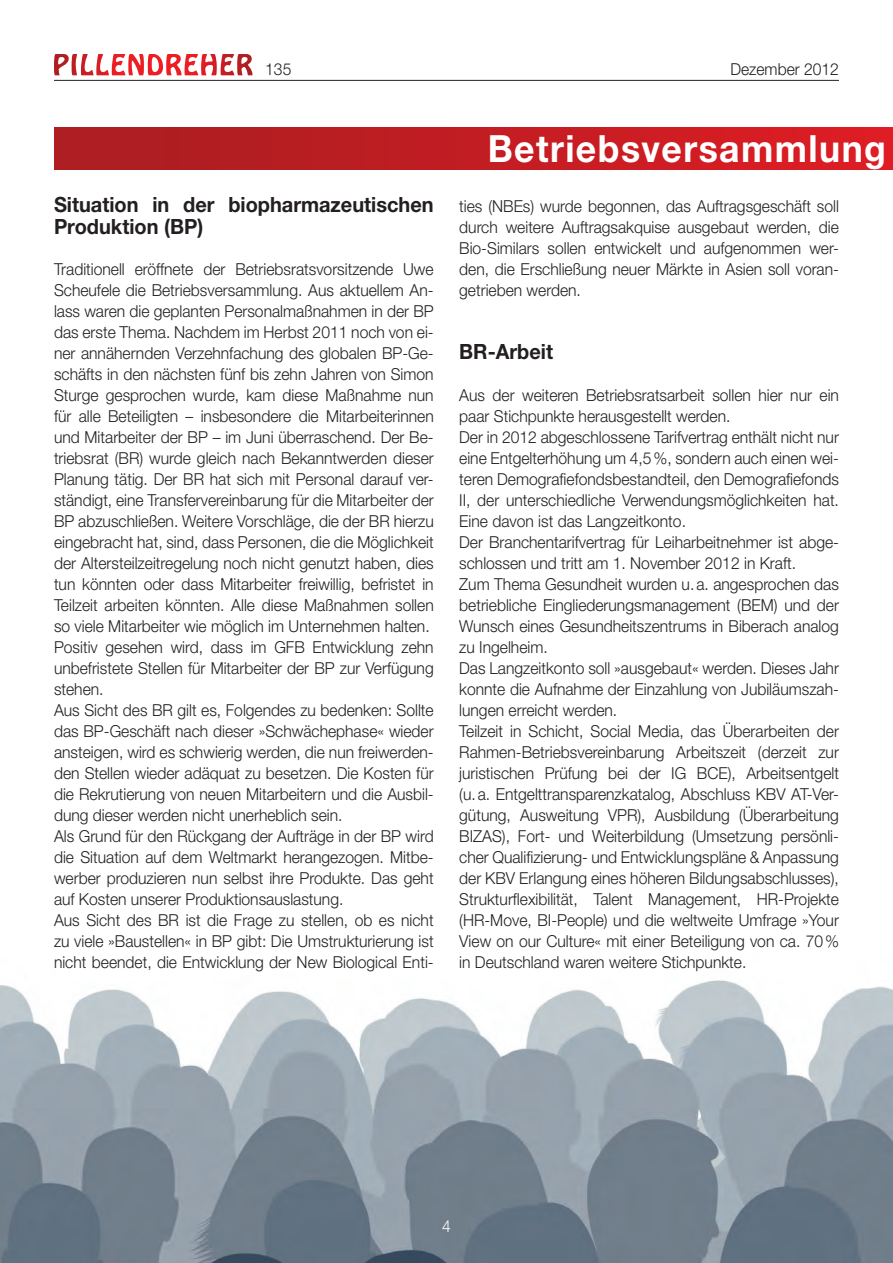
<style>
.page{position:relative;width:893px;height:1263px;background:#fff}
.page>*{position:absolute;margin:0;border:0;box-sizing:border-box;transform-origin:0 0}
.t1{font:700 37.5px "Helvetica Neue LT Std";letter-spacing:.04em;color:#fff;scale:.95 1}
.t2{font:700 21px/22.2px "Helvetica Neue LT Std";color:#231f20;scale:.95 1}
.t3{font:300 16.5px/21px "Helvetica Neue LT Std";color:#231f20;scale:.95 1}
.t4{font:300 16.5px "Helvetica Neue LT Std";color:#fff;scale:.95 1}
</style>
<div class="page">
<svg style="left:54px;top:54px;width:163px;height:22px"></svg>
<hr style="left:54px;top:80px;width:785px;height:1px;background:#231f20">
<img style="left:0;top:980px;width:893px;height:283px">
<div style="left:54px;top:128px;width:839px;height:42px;background:linear-gradient(to right,#a91e22,#de1d24)"></div>
<p class="t3" style="left:265px;top:59px;width:29px">135</p>
<p class="t3" style="left:730px;top:59px;width:116px">Dezember 2012</p>
<p class="t2" style="left:54px;top:193px;width:401px">Situation in der biopharmazeutischen<br>Produktion (BP)</p>
<p class="t3" style="left:54px;top:258px;width:401px">Traditionell eröffnete der Betriebsratsvorsitzende Uwe Scheufele die Betriebsversammlung. Aus aktuellem An&shy;lass waren die geplanten Personalmaßnahmen in der BP das erste Thema. Nachdem im Herbst 2011 noch von ei&shy;ner annähernden Verzehnfachung des globalen BP-Ge&shy;schäfts in den nächsten fünf bis zehn Jahren von Simon Sturge gesprochen wurde, kam diese Maßnahme nun für alle Beteiligten – insbesondere die Mitarbeiterinnen und Mitarbeiter der BP – im Juni überraschend. Der Be&shy;triebsrat (BR) wurde gleich nach Bekanntwerden dieser Planung tätig. Der BR hat sich mit Personal darauf ver&shy;ständigt, eine Transfervereinbarung für die Mitarbeiter der BP abzuschließen. Weitere Vorschläge, die der BR hierzu eingebracht hat, sind, dass Personen, die die Möglichkeit der Altersteilzeitregelung noch nicht genutzt haben, dies tun könnten oder dass Mitarbeiter freiwillig, befristet in Teilzeit arbeiten könnten. Alle diese Maßnahmen sollen so viele Mitarbeiter wie möglich im Unternehmen halten.<br>Positiv gesehen wird, dass im GFB Entwicklung zehn unbefristete Stellen für Mitarbeiter der BP zur Verfügung stehen.<br>Aus Sicht des BR gilt es, Folgendes zu bedenken: Sollte das BP-Geschäft nach dieser »Schwächephase« wieder ansteigen, wird es schwierig werden, die nun freiwerden&shy;den Stellen wieder adäquat zu besetzen. Die Kosten für die Rekrutierung von neuen Mitarbeitern und die Ausbil&shy;dung dieser werden nicht unerheblich sein.<br>Als Grund für den Rückgang der Aufträge in der BP wird die Situation auf dem Weltmarkt herangezogen. Mitbe&shy;werber produzieren nun selbst ihre Produkte. Das geht auf Kosten unserer Produktionsauslastung.<br>Aus Sicht des BR ist die Frage zu stellen, ob es nicht zu viele »Baustellen« in BP gibt: Die Umstrukturierung ist nicht beendet, die Entwicklung der New Biological Enti-</p>
<h1 class="t1" style="left:488px;top:125px;width:421px">Betriebsversammlung</h1>
<p class="t3" style="left:459px;top:195px;width:401px;text-align:justify">ties (NBEs) wurde begonnen, das Auftragsgeschäft soll durch weitere Auftragsakquise ausgebaut werden, die Bio-Similars sollen entwickelt und aufgenommen wer&shy;den, die Erschließung neuer Märkte in Asien soll voran&shy;getrieben werden.</p>
<p class="t2" style="left:459px;top:340px;width:100px">BR-Arbeit</p>
<p class="t3" style="left:459px;top:384px;width:401px">Aus der weiteren Betriebsratsarbeit sollen hier nur ein paar Stichpunkte herausgestellt werden.<br>Der in 2012 abgeschlossene Tarifvertrag enthält nicht nur eine Entgelterhöhung um 4,5%, sondern auch einen wei&shy;teren Demografiefondsbestandteil, den Demografiefonds II, der unterschiedliche Verwendungsmöglichkeiten hat.<br>Eine davon ist das Langzeitkonto.<br>Der Branchentarifvertrag für Leiharbeitnehmer ist abge&shy;schlossen und tritt am 1. November 2012 in Kraft.<br>Zum Thema Gesundheit wurden u.a. angesprochen das betriebliche Eingliederungsmanagement (BEM) und der Wunsch eines Gesundheitszentrums in Biberach analog zu Ingelheim.<br>Das Langzeitkonto soll »ausgebaut« werden. Dieses Jahr konnte die Aufnahme der Einzahlung von Jubiläumszah&shy;lungen erreicht werden.<br>Teilzeit in Schicht, Social Media, das Überarbeiten der Rahmen-Betriebsvereinbarung Arbeitszeit (derzeit zur juristischen Prüfung bei der IG BCE), Arbeitsentgelt (u.a. Entgelttransparenzkatalog, Abschluss KBV AT-Ver&shy;gütung, Ausweitung VPR), Ausbildung (Überarbeitung BIZAS), Fort- und Weiterbildung (Umsetzung persönli&shy;cher Qualifizierung- und Entwicklungspläne &amp; Anpassung der KBV Erlangung eines höheren Bildungsabschlusses), Strukturflexibilität, Talent Management, HR-Projekte (HR-Move, BI-People) und die weltweite Umfrage »Your View on our Culture« mit einer Beteiligung von ca. 70% in Deutschland waren weitere Stichpunkte.</p>
<p class="t4" style="left:442px;top:1216px;width:11px">4</p>
</div>
